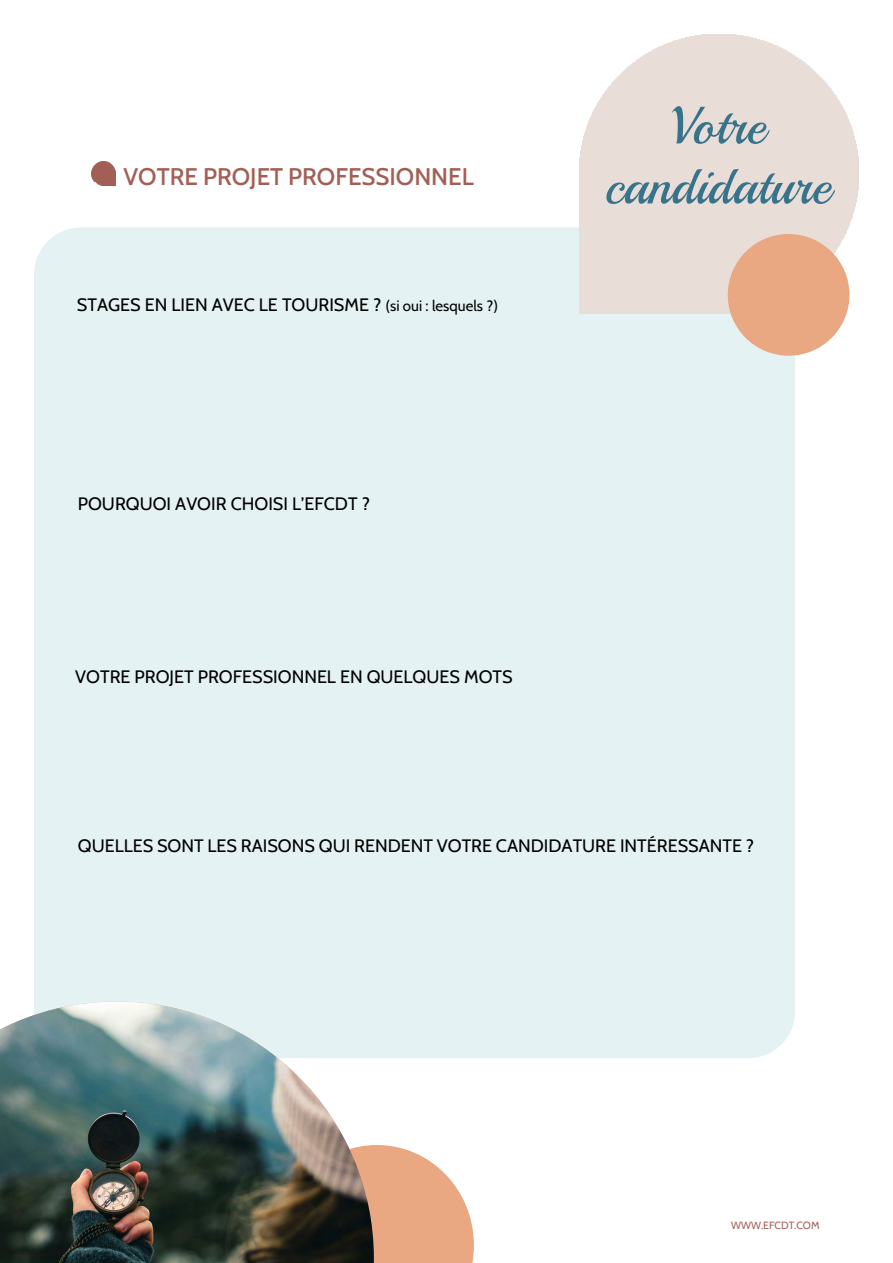
<style>
.page{position:relative;width:893px;height:1263px;background:#fff}
.page>*{position:absolute;margin:0;border:0;box-sizing:border-box;transform-origin:0 0}
.t1{font:52.5px/60px "Playball";color:#37748b;text-align:center}
.t2{font:24px "Cabin";color:#a25f55}
.t3{font:18px "Cabin";color:#000}
.t4{font:10.5px "Cabin";color:#a25f55}
.s1{font-size:15px}
</style>
<div class="page">
<div style="left:34px;top:227px;width:761px;height:831px;background:#e5f2f4;border-radius:47px"></div>
<div style="left:728px;top:234px;width:121px;height:122px;background:#e9a782;border-radius:50%"></div>
<img style="left:91px;top:161px;width:25px;height:25px">
<svg style="left:374px;top:1145px;width:100px;height:118px"></svg>
<img style="left:0;top:1001px;width:374px;height:262px">
<h2 class="t2" style="left:124px;top:158px;width:352px">VOTRE PROJET PROFESSIONNEL</h2>
<p class="t3" style="left:77px;top:290px;width:423px">STAGES EN LIEN AVEC LE TOURISME ? <span class="s1">(si oui : lesquels ?)</span></p>
<p class="t3" style="left:78px;top:489px;width:294px">POURQUOI AVOIR CHOISI L’EFCDT ?</p>
<p class="t3" style="left:75px;top:663px;width:439px">VOTRE PROJET PROFESSIONNEL EN QUELQUES MOTS</p>
<h1 class="t1" style="left:605px;top:96px;width:227px">Votre candidature</h1>
<p class="t3" style="left:78px;top:832px;width:678px">QUELLES SONT LES RAISONS QUI RENDENT VOTRE CANDIDATURE INTÉRESSANTE ?</p>
<p class="t4" style="left:731px;top:1217px;width:90px">WWW.EFCDT.COM</p>
</div>
